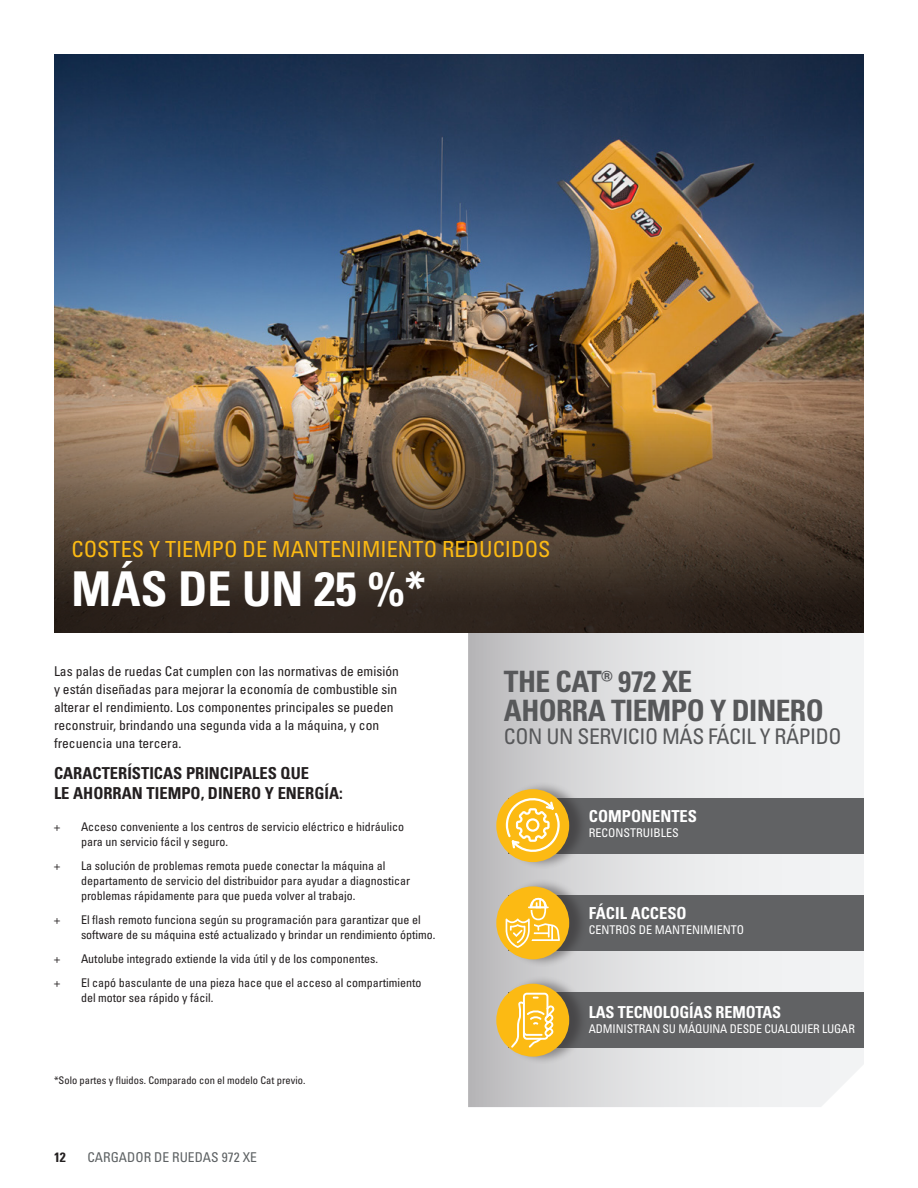
<style>
.page{position:relative;width:918px;height:1188px;background:#fff}
.page>*{position:absolute;margin:0;border:0;box-sizing:border-box;transform-origin:0 0}
.t1{font:48px "Univers LTCYR 67 Bold Cond";color:#fff}
.t2{font:29.4px/29.4px "Univers LTCYR 67 Bold Cond";letter-spacing:-.02em;color:#57585a}
.t3{font:condensed 22.2px "Univers LTCYR 57";color:#fcba13}
.t4{font:condensed 21.45px "Univers LTCYR 57";letter-spacing:-.02em;color:#57585a}
.t5{font:16.5px/19.8px "Univers LTCYR 67 Bold Cond";color:#231f20}
.t6{font:16.5px "Univers LTCYR 67 Bold Cond";letter-spacing:-.01em;color:#fff}
.t7{font:condensed 13.5px/18px "Univers LTCYR 57";color:#231f20}
.t8{font:condensed 13.5px "Univers LTCYR 57";color:#5d6163}
.t9{font:13.5px "Univers LTCYR 67 Bold Cond";color:#231f20}
.t10{font:condensed 12px/15px "Univers LTCYR 57";color:#231f20}
.t11{font:condensed 12px "Univers LTCYR 57";letter-spacing:-.01em;color:#fff}
.t12{font:condensed 10.5px "Univers LTCYR 57";color:#231f20}
</style>
<div class="page">
<svg style="left:468px;top:633px;width:396px;height:474px"></svg>
<div style="left:508px;top:798px;width:356px;height:55px;background:#616264"></div>
<div style="left:499px;top:781px;width:89px;height:89px;background:#231f20;opacity:.41"></div>
<div style="left:496px;top:789px;width:73px;height:73px;background:#fcba13;border-radius:50%"></div>
<svg style="left:505px;top:793px;width:56px;height:64px"></svg>
<div style="left:508px;top:895px;width:356px;height:55px;background:#616264"></div>
<div style="left:499px;top:878px;width:89px;height:89px;background:#231f20;opacity:.41"></div>
<div style="left:496px;top:886px;width:73px;height:73px;background:#fcba13;border-radius:50%"></div>
<svg style="left:506px;top:898px;width:54px;height:50px"></svg>
<div style="left:508px;top:993px;width:356px;height:55px;background:#616264"></div>
<div style="left:499px;top:975px;width:89px;height:90px;background:#231f20;opacity:.41"></div>
<div style="left:496px;top:984px;width:73px;height:73px;background:#fcba13;border-radius:50%"></div>
<svg style="left:511px;top:993px;width:43px;height:55px"></svg>
<img style="left:54px;top:54px;width:810px;height:579px">
<h3 class="t3" style="left:71px;top:535px;width:481px">COSTES Y TIEMPO DE MANTENIMIENTO REDUCIDOS</h3>
<h1 class="t1" style="left:71px;top:560px;width:356px">MÁS DE UN 25 %*</h1>
<p class="t7" style="left:54px;top:662px;width:346px">Las palas de ruedas Cat cumplen con las normativas de emisión y están diseñadas para mejorar la economía de combustible sin alterar el rendimiento. Los componentes principales se pueden reconstruir, brindando una segunda vida a la máquina, y con frecuencia una tercera.</p>
<h3 class="t5" style="left:54px;top:763px;width:290px">CARACTERÍSTICAS PRINCIPALES QUE<br>LE AHORRAN TIEMPO, DINERO Y ENERGÍA:</h3>
<p class="t10" style="left:54px;top:819px;width:7px">+</p>
<p class="t10" style="left:81px;top:819px;width:325px">Acceso conveniente a los centros de servicio eléctrico e hidráulico para un servicio fácil y seguro.</p>
<p class="t10" style="left:54px;top:858px;width:7px">+</p>
<p class="t10" style="left:81px;top:858px;width:331px">La solución de problemas remota puede conectar la máquina al departamento de servicio del distribuidor para ayudar a diagnosticar problemas rápidamente para que pueda volver al trabajo.</p>
<p class="t10" style="left:54px;top:912px;width:7px">+</p>
<p class="t10" style="left:81px;top:912px;width:356px">El flash remoto funciona según su programación para garantizar que el software de su máquina esté actualizado y brindar un rendimiento óptimo.</p>
<p class="t10" style="left:54px;top:951px;width:7px">+</p>
<p class="t10" style="left:81px;top:951px;width:299px">Autolube integrado extiende la vida útil y de los componentes.</p>
<p class="t10" style="left:54px;top:975px;width:7px">+</p>
<p class="t10" style="left:81px;top:975px;width:342px">El capó basculante de una pieza hace que el acceso al compartimiento del motor sea rápido y fácil.</p>
<p class="t12" style="left:54px;top:1073px;width:253px">*Solo partes y fluidos. Comparado con el modelo Cat previo.</p>
<p class="t9" style="left:54px;top:1149px;width:13px">12</p>
<p class="t8" style="left:87px;top:1148px;width:171px">CARGADOR DE RUEDAS 972 XE</p>
<h2 class="t2" style="left:504px;top:666px;width:321px">THE CAT® 972 XE<br>AHORRA TIEMPO Y DINERO</h2>
<h3 class="t4" style="left:504px;top:722px;width:339px">CON UN SERVICIO MÁS FÁCIL Y RÁPIDO</h3>
<h3 class="t6" style="left:589px;top:806px;width:110px">COMPONENTES</h3>
<p class="t11" style="left:589px;top:825px;width:92px">RECONSTRUIBLES</p>
<h3 class="t6" style="left:589px;top:903px;width:99px">FÁCIL ACCESO</h3>
<p class="t11" style="left:589px;top:922px;width:157px">CENTROS DE MANTENIMIENTO</p>
<h3 class="t6" style="left:589px;top:1002px;width:194px">LAS TECNOLOGÍAS REMOTAS</h3>
<p class="t11" style="left:589px;top:1021px;width:268px">ADMINISTRAN SU MÁQUINA DESDE CUALQUIER LUGAR</p>
</div>
